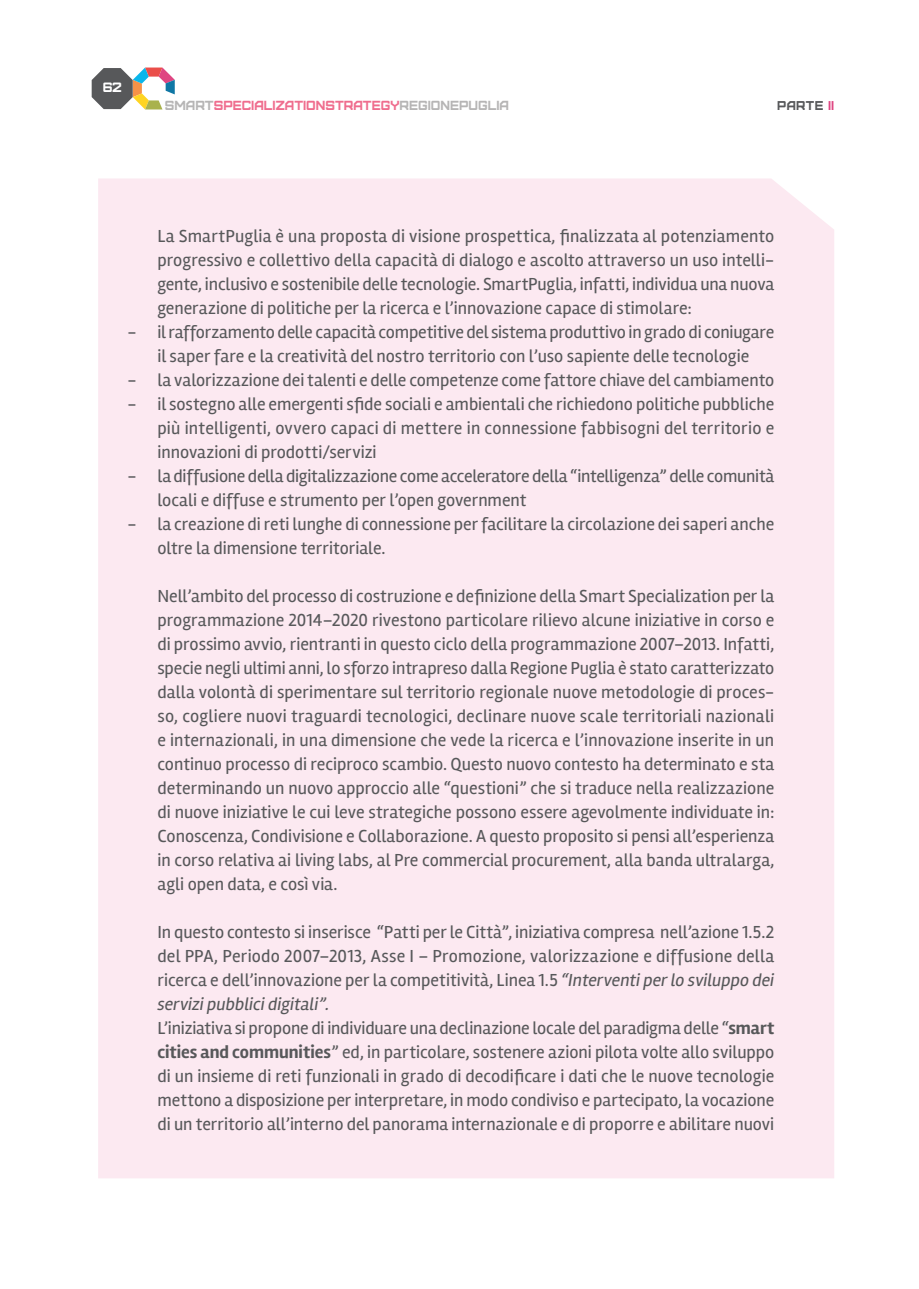
<style>
.page{position:relative;width:919px;height:1289px;background:#fff}
.page>*{position:absolute;margin:0;border:0;box-sizing:border-box;transform-origin:0 0}
.t1{font:18px/24px "Rambla";letter-spacing:-.005em;color:#57585a;text-align:justify}
.t2{font:13.5px "Furore";color:#fff}
.t3{font:13.2px "Furore";color:#ef6d8e}
.t4{font:12.75px "Furore";letter-spacing:.025em;color:#57585a}
.s1{color:#b6b5b5}
.s2{color:#df4682}
.s3{font-style:italic}
.s4{font-weight:700}
</style>
<div class="page">
<svg style="left:92px;top:68px;width:83px;height:41px"></svg>
<div style="left:98px;top:178px;width:736px;height:1000px;background:#fce9f1"></div>
<p class="t2" style="left:103px;top:79px;width:20px">62</p>
<p class="t3" style="left:165px;top:97px;width:346px"><span class="s1">SMART</span>SPECIALIZATIONSTRATEGY<span class="s1">REGIONEPUGLIA</span></p>
<p class="t4" style="left:777px;top:97px;width:59px">PARTE <span class="s2">II</span></p>
<p class="t1" style="left:157px;top:224px;width:618px">La SmartPuglia è una proposta di visione prospettica, finalizzata al potenziamento progressivo e collettivo della capacità di dialogo e ascolto attraverso un uso intelli&shy;gente, inclusivo e sostenibile delle tecnologie. SmartPuglia, infatti, individua una nuova generazione di politiche per la ricerca e l’innovazione capace di stimolare:</p>
<p class="t1" style="left:128px;top:320px;width:648px;text-align:center">- il rafforzamento delle capacità competitive del sistema produttivo in grado di coniugare il saper fare e la creatività del nostro territorio con l’uso sapiente delle tecnologie</p>
<p class="t1" style="left:128px;top:368px;width:648px">- la valorizzazione dei talenti e delle competenze come fattore chiave del cambiamento</p>
<p class="t1" style="left:157px;top:392px;width:618px;text-indent:-30px">- il sostegno alle emergenti sfide sociali e ambientali che richiedono politiche pubbliche più intelligenti, ovvero capaci di mettere in connessione fabbisogni del territorio e innovazioni di prodotti/servizi</p>
<p class="t1" style="left:157px;top:464px;width:618px;text-indent:-30px">- la diffusione della digitalizzazione come acceleratore della “intelligenza” delle comunità locali e diffuse e strumento per l’open government</p>
<p class="t1" style="left:157px;top:512px;width:618px;text-indent:-30px">- la creazione di reti lunghe di connessione per facilitare la circolazione dei saperi anche oltre la dimensione territoriale.</p>
<p class="t1" style="left:157px;top:584px;width:618px">Nell’ambito del processo di costruzione e definizione della Smart Specialization per la programmazione 2014–2020 rivestono particolare rilievo alcune iniziative in corso e di prossimo avvio, rientranti in questo ciclo della programmazione 2007–2013. Infatti, specie negli ultimi anni, lo sforzo intrapreso dalla Regione Puglia è stato caratterizzato dalla volontà di sperimentare sul territorio regionale nuove metodologie di proces&shy;so, cogliere nuovi traguardi tecnologici, declinare nuove scale territoriali nazionali e internazionali, in una dimensione che vede la ricerca e l’innovazione inserite in un continuo processo di reciproco scambio. Questo nuovo contesto ha determinato e sta determinando un nuovo approccio alle “questioni” che si traduce nella realizzazione di nuove iniziative le cui leve strategiche possono essere agevolmente individuate in:<br>Conoscenza, Condivisione e Collaborazione. A questo proposito si pensi all’esperienza in corso relativa ai living labs, al Pre commercial procurement, alla banda ultralarga, agli open data, e così via.</p>
<p class="t1" style="left:157px;top:920px;width:618px;text-align:left">In questo contesto si inserisce “Patti per le Città”, iniziativa compresa nell’azione 1.5.2 del PPA, Periodo 2007–2013, Asse I – Promozione, valorizzazione e diffusione della ricerca e dell’innovazione per la competitività, Linea 1.5 <span class="s3">“Interventi per lo sviluppo dei servizi pubblici digitali”.<br></span>L’iniziativa si propone di individuare una declinazione locale del paradigma delle “<span class="s4">smart cities and communities</span>” ed, in particolare, sostenere azioni pilota volte allo sviluppo di un insieme di reti funzionali in grado di decodificare i dati che le nuove tecnologie mettono a disposizione per interpretare, in modo condiviso e partecipato, la vocazione di un territorio all’interno del panorama internazionale e di proporre e abilitare nuovi</p>
</div>
